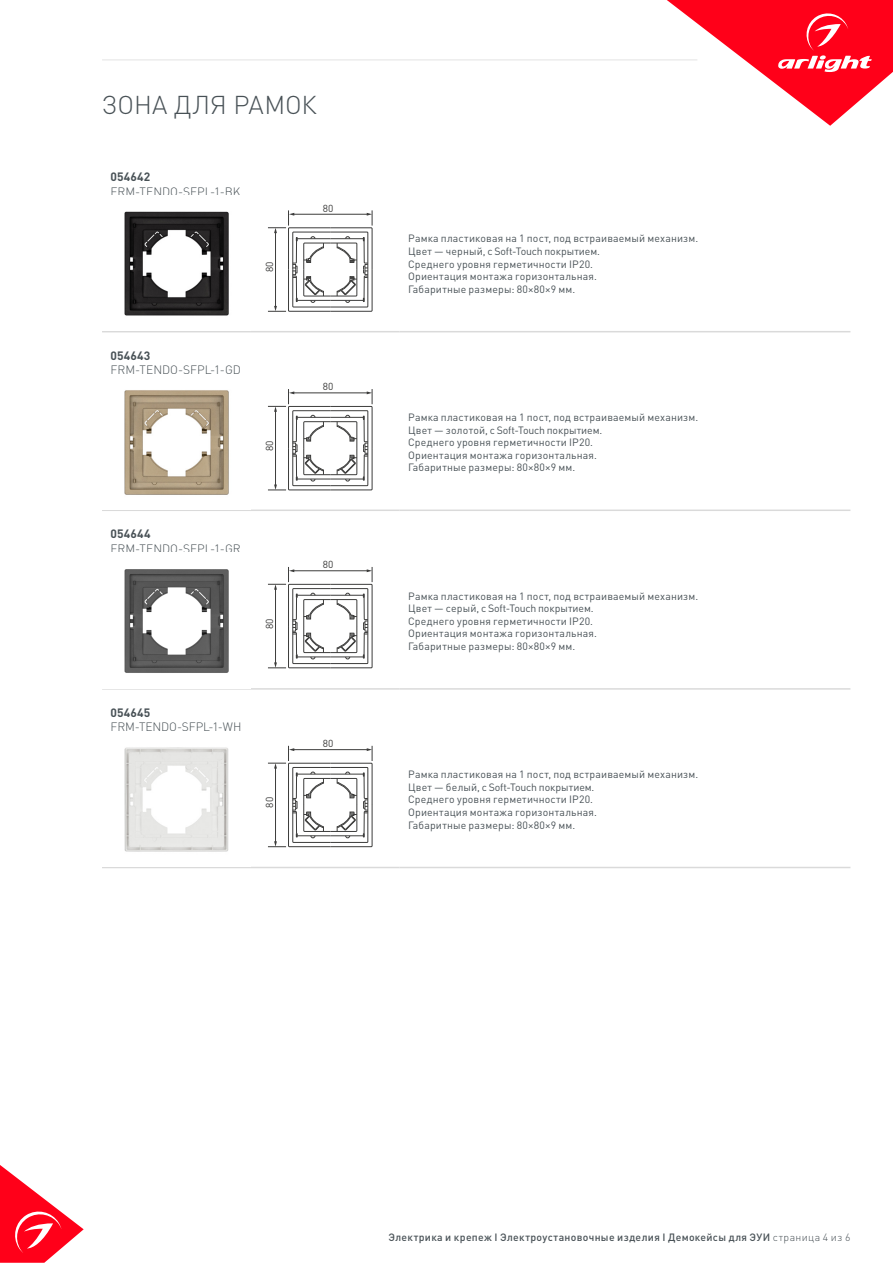
<style>
.page{position:relative;width:893px;height:1263px;background:#fff}
.page>*{position:absolute;margin:0;border:0;box-sizing:border-box;transform-origin:0 0}
.t1{font:300 25.5px "DIN Pro";letter-spacing:-.005em;color:#485156}
.t2{font:300 12px "DIN Pro";color:#485156}
.t3{font:700 12px "DIN Pro";letter-spacing:.015em;color:#485156}
.t4{font:10.5px/12.6px "DIN Pro";letter-spacing:.015em;color:#485156}
.t5{font:500 10.5px "DIN Pro";letter-spacing:.03em;color:#485156}
.t6{font:10.05px "DIN Pro";color:#3c3c3b}
.s1{font-weight:300}
</style>
<div class="page">
<svg style="left:0;top:1165px;width:84px;height:98px"></svg>
<svg style="left:667px;top:0;width:226px;height:126px"></svg>
<hr style="left:102px;top:60px;width:595px;height:1px;background:#e3e3e3">
<hr style="left:102px;top:331px;width:149px;height:1px;background:#dadada">
<hr style="left:251px;top:331px;width:149px;height:1px;background:#dadada">
<hr style="left:400px;top:331px;width:450px;height:1px;background:#dadada">
<hr style="left:102px;top:509px;width:149px;height:2px;background:#dadada">
<hr style="left:251px;top:509px;width:149px;height:2px;background:#dadada">
<hr style="left:400px;top:509px;width:450px;height:2px;background:#dadada">
<hr style="left:102px;top:688px;width:149px;height:2px;background:#dadada">
<hr style="left:251px;top:688px;width:149px;height:2px;background:#dadada">
<hr style="left:400px;top:688px;width:450px;height:2px;background:#dadada">
<hr style="left:102px;top:867px;width:149px;height:1px;background:#dadada">
<hr style="left:251px;top:867px;width:149px;height:1px;background:#dadada">
<hr style="left:400px;top:867px;width:450px;height:1px;background:#dadada">
<img style="left:124px;top:211px;width:105px;height:105px">
<img style="left:124px;top:390px;width:105px;height:105px">
<img style="left:124px;top:569px;width:105px;height:104px">
<img style="left:124px;top:747px;width:105px;height:105px">
<svg style="left:268px;top:210px;width:105px;height:102px"></svg>
<svg style="left:268px;top:389px;width:105px;height:102px"></svg>
<svg style="left:268px;top:567px;width:105px;height:102px"></svg>
<svg style="left:268px;top:746px;width:105px;height:101px"></svg>
<h1 class="t1" style="left:102px;top:87px;width:216px">ЗОНА ДЛЯ РАМОК</h1>
<p class="t3" style="left:111px;top:169px;width:41px">054642</p>
<p class="t2" style="left:111px;top:183px;width:132px">FRM-TENDO-SFPL-1-BK</p>
<p class="t6" style="left:263px;top:272px;width:12px;rotate:-90deg">80</p>
<p class="t3" style="left:111px;top:347px;width:41px">054643</p>
<p class="t2" style="left:111px;top:362px;width:132px">FRM-TENDO-SFPL-1-GD</p>
<p class="t6" style="left:263px;top:451px;width:12px;rotate:-90deg">80</p>
<p class="t3" style="left:111px;top:526px;width:41px">054644</p>
<p class="t2" style="left:111px;top:540px;width:132px">FRM-TENDO-SFPL-1-GR</p>
<p class="t6" style="left:263px;top:629px;width:12px;rotate:-90deg">80</p>
<p class="t3" style="left:111px;top:704px;width:41px">054645</p>
<p class="t2" style="left:111px;top:719px;width:132px">FRM-TENDO-SFPL-1-WH</p>
<p class="t6" style="left:263px;top:808px;width:12px;rotate:-90deg">80</p>
<p class="t6" style="left:323px;top:201px;width:12px">80</p>
<p class="t6" style="left:323px;top:380px;width:12px">80</p>
<p class="t6" style="left:323px;top:558px;width:12px">80</p>
<p class="t6" style="left:323px;top:737px;width:12px">80</p>
<p class="t4" style="left:408px;top:232px;width:291px">Рамка пластиковая на 1 пост, под встраиваемый механизм.<br>Цвет ― черный, с Soft-Touch покрытием.<br>Среднего уровня герметичности IP20.<br>Ориентация монтажа горизонтальная.<br>Габаритные размеры: 80×80×9 мм.</p>
<p class="t4" style="left:408px;top:410px;width:291px">Рамка пластиковая на 1 пост, под встраиваемый механизм.<br>Цвет ― золотой, с Soft-Touch покрытием.<br>Среднего уровня герметичности IP20.<br>Ориентация монтажа горизонтальная.<br>Габаритные размеры: 80×80×9 мм.</p>
<p class="t4" style="left:408px;top:589px;width:291px">Рамка пластиковая на 1 пост, под встраиваемый механизм.<br>Цвет ― серый, с Soft-Touch покрытием.<br>Среднего уровня герметичности IP20.<br>Ориентация монтажа горизонтальная.<br>Габаритные размеры: 80×80×9 мм.</p>
<p class="t4" style="left:408px;top:768px;width:291px">Рамка пластиковая на 1 пост, под встраиваемый механизм.<br>Цвет ― белый, с Soft-Touch покрытием.<br>Среднего уровня герметичности IP20.<br>Ориентация монтажа горизонтальная.<br>Габаритные размеры: 80×80×9 мм.</p>
<p class="t5" style="left:389px;top:1230px;width:463px">Электрика и крепеж I Электроустановочные изделия I Демокейсы для ЭУИ <span class="s1">страница 4 из 6</span></p>
</div>
